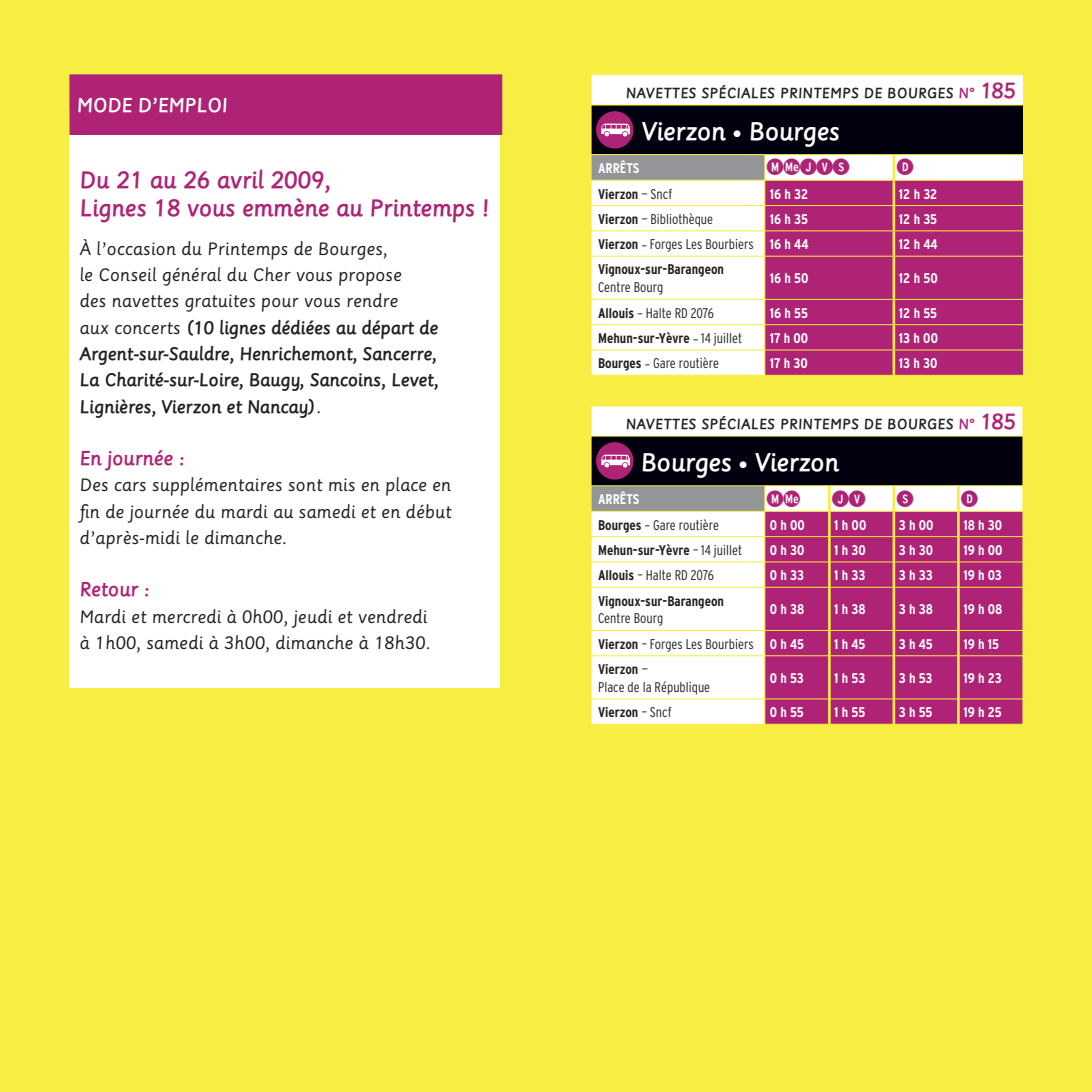
<style>
.page{position:relative;width:1092px;height:1092px;background:#fff}
.page>*{position:absolute;margin:0;border:0;box-sizing:border-box;transform-origin:0 0}
.t1{font:30.62px "Bus Ced";color:#ae2375}
.t2{font:700 24.5px "Sassoon Primary";color:#fff}
.t3{font:700 22.75px/28px "Sassoon Primary";color:#ae2375}
.t4{font:700 19.25px "Sassoon Primary";color:#ae2375}
.t5{font:700 19.25px "Sassoon Primary";color:#fff}
.t6{font:700 17.5px/26.2px "Sassoon Primary";color:#231f20}
.t7{font:17.5px/26.2px "Sassoon Primary";color:#231f20;text-align:justify}
.t8{font:700 condensed 14px "Interstate";color:#fff}
.t9{font:300 condensed 14px "Interstate";color:#231f20;scale:.85 1}
.t10{font:700 condensed 14px "Interstate";color:#231f20}
.t11{font:700 14px "Sassoon Primary";letter-spacing:.03em;color:#231f20}
.t12{font:300 condensed 14px/17.5px "Interstate";color:#231f20}
.s1{font-weight:400}
.s2{color:#ae2375}
.s3{font-size:21px;color:#ae2375}
.s4{font-size:17.5px}
.s5{font-weight:300}
.s6{font-weight:700}
.s7{font-weight:700;color:#fff}
</style>
<div class="page">
<div style="left:0;top:0;width:546px;height:1091px;background:#f8ed43"></div>
<div style="left:69px;top:110px;width:431px;height:578px;background:#fff"></div>
<div style="left:70px;top:75px;width:431px;height:59px;background:#ae2375"></div>
<hr style="left:69px;top:74px;width:433px;height:1px;background:#ae2375">
<hr style="left:69px;top:75px;width:1px;height:59px;background:#ae2375">
<hr style="left:501px;top:75px;width:1px;height:59px;background:#ae2375">
<hr style="left:69px;top:134px;width:433px;height:1px;background:#ae2375">
<div style="left:546px;top:0;width:545px;height:1091px;background:#f8ed43"></div>
<div style="left:591px;top:75px;width:431px;height:30px;background:#fff"></div>
<div style="left:591px;top:105px;width:431px;height:50px;background:#00000e"></div>
<hr style="left:590px;top:105px;width:174px;height:1px;background:#f8ed43">
<hr style="left:764px;top:105px;width:258px;height:1px;background:#f8ed43">
<hr style="left:764px;top:154px;width:129px;height:1px;background:#f8ed43">
<hr style="left:590px;top:154px;width:174px;height:1px;background:#f8ed43">
<hr style="left:893px;top:154px;width:129px;height:1px;background:#f8ed43">
<svg style="left:591px;top:155px;width:431px;height:220px;background:#d18aac"></svg>
<div style="left:596px;top:111px;width:37px;height:37px;background:#ae2375;border-radius:50%"></div>
<svg style="left:601px;top:123px;width:29px;height:13px"></svg>
<div style="left:591px;top:406px;width:431px;height:30px;background:#fff"></div>
<div style="left:591px;top:436px;width:431px;height:49px;background:#00000e"></div>
<svg style="left:1022px;top:406px;width:1px;height:29px"></svg>
<hr style="left:590px;top:435px;width:174px;height:1px;background:#f8ed43">
<hr style="left:764px;top:435px;width:259px;height:1px;background:#f8ed43">
<svg style="left:591px;top:485px;width:432px;height:239px;background:#d08aae"></svg>
<hr style="left:590px;top:511px;width:174px;height:1px;background:#f8ed43">
<hr style="left:828px;top:486px;width:2px;height:25px;background:#f8ed43">
<hr style="left:892px;top:486px;width:3px;height:25px;background:#f8ed43">
<hr style="left:957px;top:486px;width:2px;height:25px;background:#f8ed43">
<hr style="left:828px;top:511px;width:2px;height:25px;background:#f8ed43">
<hr style="left:892px;top:511px;width:3px;height:25px;background:#f8ed43">
<hr style="left:957px;top:511px;width:2px;height:25px;background:#f8ed43">
<hr style="left:828px;top:536px;width:2px;height:26px;background:#f8ed43">
<hr style="left:892px;top:536px;width:3px;height:26px;background:#f8ed43">
<hr style="left:957px;top:536px;width:2px;height:26px;background:#f8ed43">
<hr style="left:828px;top:562px;width:2px;height:25px;background:#f8ed43">
<hr style="left:892px;top:562px;width:3px;height:25px;background:#f8ed43">
<hr style="left:957px;top:562px;width:2px;height:25px;background:#f8ed43">
<hr style="left:828px;top:587px;width:2px;height:43px;background:#f8ed43">
<hr style="left:892px;top:587px;width:3px;height:43px;background:#f8ed43">
<hr style="left:957px;top:587px;width:2px;height:43px;background:#f8ed43">
<hr style="left:828px;top:630px;width:2px;height:25px;background:#f8ed43">
<hr style="left:892px;top:630px;width:3px;height:25px;background:#f8ed43">
<hr style="left:957px;top:630px;width:2px;height:25px;background:#f8ed43">
<hr style="left:828px;top:655px;width:2px;height:44px;background:#f8ed43">
<hr style="left:892px;top:655px;width:3px;height:44px;background:#f8ed43">
<hr style="left:957px;top:655px;width:2px;height:44px;background:#f8ed43">
<hr style="left:828px;top:699px;width:2px;height:24px;background:#f8ed43">
<hr style="left:892px;top:699px;width:3px;height:24px;background:#f8ed43">
<hr style="left:957px;top:699px;width:2px;height:24px;background:#f8ed43">
<div style="left:596px;top:442px;width:37px;height:37px;background:#ae2375;border-radius:50%"></div>
<svg style="left:601px;top:454px;width:29px;height:13px"></svg>
<p class="t5" style="left:77px;top:97px;width:152px">MODE D’EMPLOI</p>
<h3 class="t3" style="left:79px;top:168px;width:411px">Du 21 au 26 avril 2009,<br>Lignes 18 vous emmène au Printemps !</h3>
<p class="t6" style="left:79px;top:237px;width:361px"><span class="s1">À l’occasion du Printemps de Bourges,<br>le Conseil général du Cher vous propose<br>des navettes gratuites pour vous rendre<br>aux concerts</span> (10 lignes dédiées au départ de Argent-sur-Sauldre, Henrichemont, Sancerre, La Charité-sur-Loire, Baugy, Sancoins, Levet, Lignières, Vierzon et Nancay)<span class="s1">.</span></p>
<p class="t4" style="left:79px;top:449px;width:107px">En journée :</p>
<p class="t7" style="left:79px;top:473px;width:374px">Des cars supplémentaires sont mis en place en fin de journée du mardi au samedi et en début d’après-midi le dimanche.</p>
<p class="t4" style="left:79px;top:581px;width:72px">Retour :</p>
<p class="t7" style="left:79px;top:605px;width:353px">Mardi et mercredi à 0h00, jeudi et vendredi à 1h00, samedi à 3h00, dimanche à 18h30.</p>
<p class="t11" style="left:625px;top:87px;width:391px">NAVETTES SPÉCIALES PRINTEMPS DE BOURGES <span class="s2">N°</span> <span class="s3">185</span></p>
<h2 class="t2" style="left:640px;top:120px;width:200px">Vierzon <span class="s4">•</span> Bourges</h2>
<p class="t8" style="left:598px;top:163px;width:43px">ARRÊTS</p>
<h1 class="t1" style="left:766px;top:147px;width:84px">MmJVS</h1>
<h1 class="t1" style="left:896px;top:147px;width:18px">D</h1>
<p class="t10" style="left:598px;top:188px;width:76px">Vierzon <span class="s5">— Sncf</span></p>
<p class="t8" style="left:769px;top:188px;width:40px">16 h 32</p>
<p class="t8" style="left:898px;top:188px;width:40px">12 h 32</p>
<p class="t12" style="left:598px;top:211px;width:117px"><span class="s6">Vierzon</span> — Bibliothèque</p>
<p class="t8" style="left:769px;top:214px;width:40px">16 h 35</p>
<p class="t8" style="left:898px;top:214px;width:40px">12 h 35</p>
<p class="t9" style="left:598px;top:239px;width:249px"><span class="s6">Vierzon</span> — Forges Les Bourbiers <span class="s7">16 h 44</span></p>
<p class="t8" style="left:898px;top:239px;width:40px">12 h 44</p>
<p class="t10" style="left:598px;top:264px;width:127px">Vignoux-sur-Barangeon</p>
<p class="t12" style="left:598px;top:279px;width:67px">Centre Bourg</p>
<p class="t8" style="left:769px;top:273px;width:40px">16 h 50</p>
<p class="t8" style="left:898px;top:273px;width:40px">12 h 50</p>
<p class="t9" style="left:598px;top:307px;width:138px"><span class="s6">Allouis</span> — Halte RD 2076</p>
<p class="t8" style="left:769px;top:307px;width:40px">16 h 55</p>
<p class="t8" style="left:898px;top:307px;width:40px">12 h 55</p>
<p class="t10" style="left:598px;top:333px;width:145px">Mehun-sur-Yèvre <span class="s5">— 14 juillet</span></p>
<p class="t8" style="left:769px;top:333px;width:40px">17 h 00</p>
<p class="t8" style="left:898px;top:333px;width:41px">13 h 00</p>
<p class="t9" style="left:598px;top:358px;width:144px"><span class="s6">Bourges</span> — Gare routière</p>
<p class="t8" style="left:769px;top:358px;width:40px">17 h 30</p>
<p class="t8" style="left:898px;top:358px;width:40px">13 h 30</p>
<p class="t11" style="left:625px;top:418px;width:391px">NAVETTES SPÉCIALES PRINTEMPS DE BOURGES <span class="s2">N°</span> <span class="s3">185</span></p>
<h2 class="t2" style="left:640px;top:451px;width:200px">Bourges <span class="s4">•</span> Vierzon</h2>
<p class="t8" style="left:598px;top:494px;width:43px">ARRÊTS</p>
<h1 class="t1" style="left:766px;top:478px;width:148px">Mm JV S</h1>
<h1 class="t1" style="left:961px;top:478px;width:18px">D</h1>
<p class="t9" style="left:598px;top:519px;width:144px"><span class="s6">Bourges</span> — Gare routière</p>
<p class="t8" style="left:769px;top:519px;width:37px">0 h 00</p>
<p class="t8" style="left:834px;top:519px;width:34px">1 h 00</p>
<p class="t8" style="left:898px;top:519px;width:36px">3 h 00</p>
<p class="t8" style="left:963px;top:519px;width:40px">18 h 30</p>
<p class="t10" style="left:598px;top:544px;width:145px">Mehun-sur-Yèvre <span class="s5">— 14 juillet</span></p>
<p class="t8" style="left:769px;top:544px;width:36px">0 h 30</p>
<p class="t8" style="left:834px;top:544px;width:33px">1 h 30</p>
<p class="t8" style="left:898px;top:544px;width:36px">3 h 30</p>
<p class="t8" style="left:963px;top:544px;width:41px">19 h 00</p>
<p class="t9" style="left:598px;top:570px;width:138px"><span class="s6">Allouis</span> — Halte RD 2076</p>
<p class="t8" style="left:769px;top:570px;width:36px">0 h 33</p>
<p class="t8" style="left:834px;top:570px;width:33px">1 h 33</p>
<p class="t8" style="left:898px;top:570px;width:36px">3 h 33</p>
<p class="t8" style="left:963px;top:570px;width:40px">19 h 03</p>
<p class="t10" style="left:598px;top:595px;width:127px">Vignoux-sur-Barangeon</p>
<p class="t12" style="left:598px;top:610px;width:67px">Centre Bourg</p>
<p class="t8" style="left:769px;top:604px;width:36px">0 h 38</p>
<p class="t8" style="left:834px;top:604px;width:33px">1 h 38</p>
<p class="t8" style="left:898px;top:604px;width:36px">3 h 38</p>
<p class="t8" style="left:963px;top:604px;width:41px">19 h 08</p>
<p class="t9" style="left:598px;top:638px;width:244px"><span class="s6">Vierzon</span> — Forges Les Bourbiers <span class="s7">0 h 45</span></p>
<p class="t8" style="left:834px;top:638px;width:33px">1 h 45</p>
<p class="t8" style="left:898px;top:638px;width:35px">3 h 45</p>
<p class="t8" style="left:963px;top:638px;width:37px">19 h 15</p>
<p class="t12" style="left:598px;top:661px;width:114px"><span class="s6">Vierzon</span> —<br>Place de la République</p>
<p class="t8" style="left:769px;top:672px;width:36px">0 h 53</p>
<p class="t8" style="left:834px;top:672px;width:33px">1 h 53</p>
<p class="t8" style="left:898px;top:672px;width:35px">3 h 53</p>
<p class="t8" style="left:963px;top:672px;width:40px">19 h 23</p>
<p class="t10" style="left:598px;top:707px;width:75px">Vierzon <span class="s5">— Sncf</span></p>
<p class="t8" style="left:769px;top:707px;width:36px">0 h 55</p>
<p class="t8" style="left:834px;top:707px;width:33px">1 h 55</p>
<p class="t8" style="left:898px;top:707px;width:35px">3 h 55</p>
<p class="t8" style="left:963px;top:707px;width:40px">19 h 25</p>
</div>
